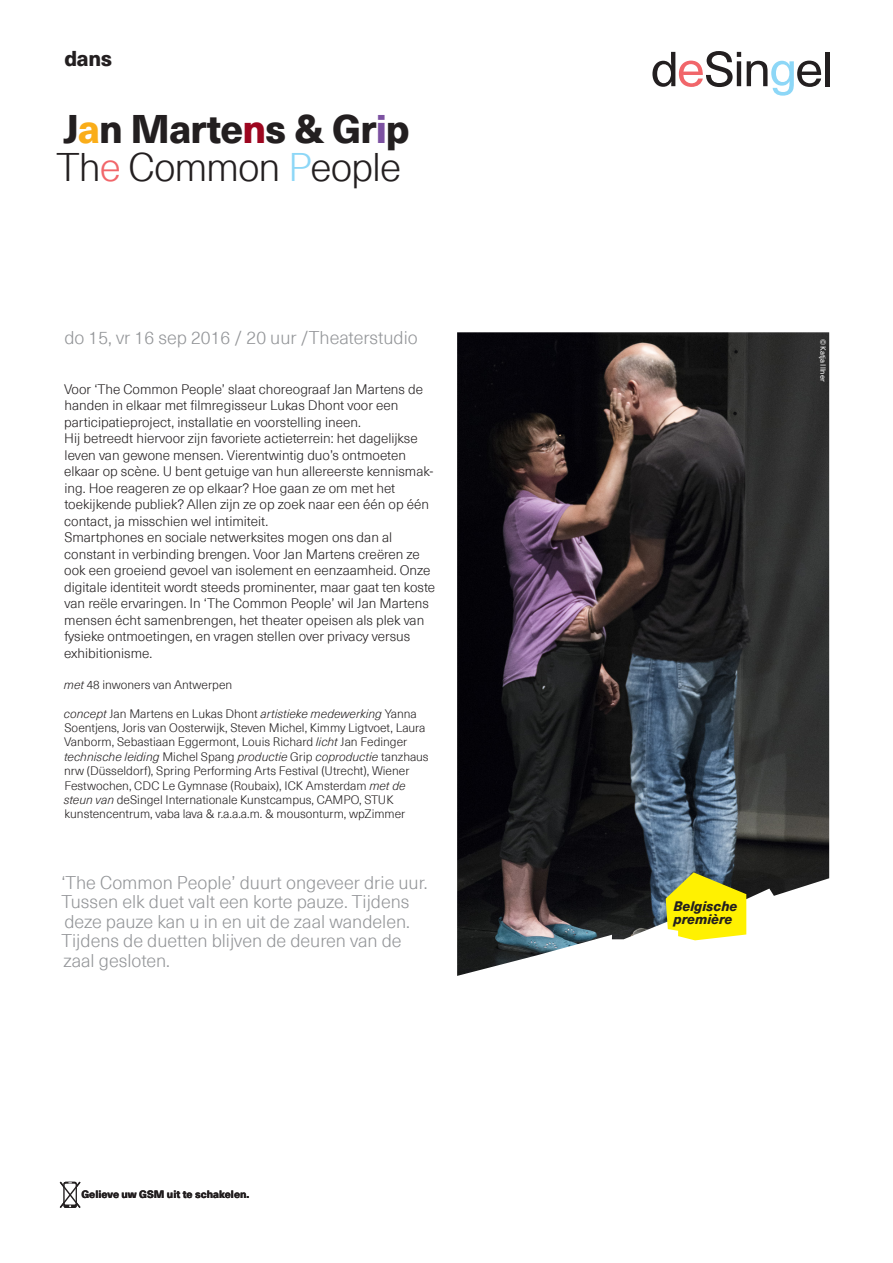
<style>
.page{position:relative;width:893px;height:1263px;background:#fff}
.page>*{position:absolute;margin:0;border:0;box-sizing:border-box;transform-origin:0 0}
.regisseur-choreograa{font:800 39px "Neue Haas Unica Pro";letter-spacing:-.025em;color:#231f20}
.voorstelling{font:300 39px "Neue Haas Unica Pro";letter-spacing:-.03em;color:#231f20}
.tussentitel{font:800 21px "Neue Haas Unica Pro";color:#231f20}
.praktische_info{font:300 18px/19.5px "Neue Haas Unica Pro";color:#939598}
.t1{font:300 13.5px/16.5px "Neue Haas Unica Pro";color:#231f20}
.made_in{font:italic 800 13.5px "Neue Haas Unica Pro";color:#231f20}
.colofon{font:300 12px/14.4px "Neue Haas Unica Pro";color:#231f20}
.colofon-2{font:800 10.5px "Neue Haas Unica Pro";color:#231f20}
.bron{font:7.5px "Neue Haas Unica Pro";letter-spacing:.005em;color:#fff}
.s1{color:#faad19}
.s2{color:#9d061f}
.s3{color:#7c51a1}
.s4{color:#f1666a}
.s5{color:#8dd7f7}
.s6{font-style:italic}
</style>
<div class="page">
<svg style="left:652px;top:51px;width:89px;height:36px"></svg>
<hr style="left:737px;top:61px;width:4px;height:25px;background:#231f20">
<svg style="left:747px;top:61px;width:74px;height:35px"></svg>
<hr style="left:825px;top:52px;width:4px;height:34px;background:#231f20">
<img style="left:457px;top:332px;width:372px;height:644px">
<svg style="left:59px;top:1181px;width:22px;height:27px"></svg>
<svg style="left:666px;top:872px;width:80px;height:68px"></svg>
<p class="tussentitel" style="left:64px;top:45px;width:49px">dans</p>
<p class="regisseur-choreograa" style="left:63px;top:105px;width:348px">J<span class="s1">a</span>n Marte<span class="s2">n</span>s &amp; Gr<span class="s3">i</span>p</p>
<p class="voorstelling" style="left:57px;top:144px;width:346px">Th<span class="s4">e</span> Common <span class="s5">P</span>eople</p>
<p class="praktische_info" style="left:64px;top:328px;width:355px">do 15, vr 16 sep 2016 / 20 uur /Theaterstudio</p>
<p class="t1" style="left:64px;top:381px;width:360px">Voor ‘The Common People’ slaat choreograaf Jan Martens de handen in elkaar met filmregisseur Lukas Dhont voor een participatieproject, installatie en voorstelling ineen.</p>
<p class="t1" style="left:64px;top:431px;width:371px">Hij betreedt hiervoor zijn favoriete actieterrein: het dagelijkse leven van gewone mensen. Vierentwintig duo’s ontmoeten elkaar op scène. U bent getuige van hun allereerste kennismak&shy;ing. Hoe reageren ze op elkaar? Hoe gaan ze om met het toekijkende publiek? Allen zijn ze op zoek naar een één op één contact, ja misschien wel intimiteit.</p>
<p class="t1" style="left:64px;top:530px;width:373px">Smartphones en sociale netwerksites mogen ons dan al constant in verbinding brengen. Voor Jan Martens creëren ze ook een groeiend gevoel van isolement en eenzaamheid. Onze digitale identiteit wordt steeds prominenter, maar gaat ten koste van reële ervaringen. In ‘The Common People’ wil Jan Martens mensen écht samenbrengen, het theater opeisen als plek van fysieke ontmoetingen, en vragen stellen over privacy versus exhibitionisme.</p>
<p class="colofon" style="left:64px;top:677px;width:170px"><span class="s6">met</span> 48 inwoners van Antwerpen</p>
<p class="colofon" style="left:64px;top:706px;width:366px"><span class="s6">concept</span> Jan Martens en Lukas Dhont <span class="s6">artistieke medewerking</span> Yanna Soentjens, Joris van Oosterwijk, Steven Michel, Kimmy Ligtvoet, Laura Vanborm, Sebastiaan Eggermont, Louis Richard <span class="s6">licht</span> Jan Fedinger <span class="s6">technische leiding</span> Michel Spang <span class="s6">productie</span> Grip <span class="s6">coproductie</span> tanzhaus nrw (Düsseldorf), Spring Performing Arts Festival (Utrecht), Wiener Festwochen, CDC Le Gymnase (Roubaix), ICK Amsterdam <span class="s6">met de steun van</span> deSingel Internationale Kunstcampus, CAMPO, STUK kunstencentrum, vaba lava &amp; r.a.a.a.m. &amp; mousonturm, wpZimmer</p>
<p class="praktische_info" style="left:61px;top:873px;width:368px">‘The Common People’ duurt ongeveer drie uur.<br>Tussen elk duet valt een korte pauze. Tijdens deze pauze kan u in en uit de zaal wandelen.<br>Tijdens de duetten blijven de deuren van de zaal gesloten.</p>
<p class="colofon-2" style="left:81px;top:1188px;width:170px">Gelieve uw GSM uit te schakelen.</p>
<p class="bron" style="left:828px;top:339px;width:44px;rotate:90deg">© Katja Illner</p>
<p class="made_in" style="left:673px;top:897px;width:65px">Belgische</p>
<p class="made_in" style="left:673px;top:911px;width:61px">première</p>
</div>
